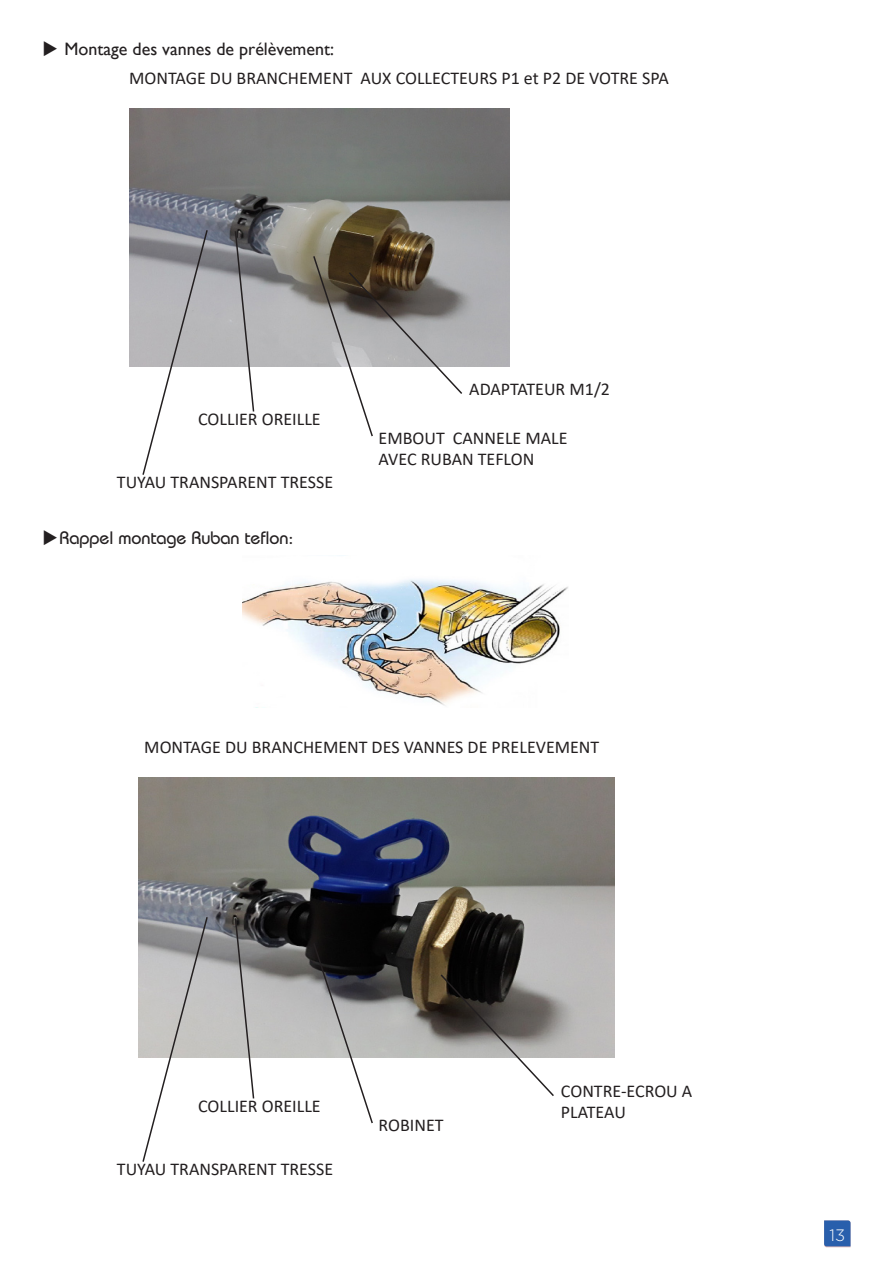
<style>
.page{position:relative;width:893px;height:1263px;background:#fff}
.page>*{position:absolute;margin:0;border:0;box-sizing:border-box;transform-origin:0 0}
.t1{font:18px/21.6px "Calibri";color:#231f20}
.t2{font:18px "Gill Sans";color:#231f20}
.t3{font:500 18px "Bauhaus Std";color:#231f20}
.t4{font:300 16.5px "Gotham";color:#fff}
</style>
<div class="page">
<img style="left:129px;top:109px;width:380px;height:258px">
<svg style="left:141px;top:228px;width:68px;height:247px"></svg>
<svg style="left:312px;top:254px;width:152px;height:183px"></svg>
<svg style="left:234px;top:230px;width:21px;height:182px"></svg>
<img style="left:139px;top:777px;width:476px;height:280px">
<svg style="left:141px;top:915px;width:68px;height:247px"></svg>
<svg style="left:439px;top:973px;width:116px;height:123px"></svg>
<svg style="left:312px;top:941px;width:62px;height:183px"></svg>
<svg style="left:234px;top:916px;width:21px;height:183px"></svg>
<svg style="left:824px;top:1220px;width:26px;height:27px"></svg>
<img style="left:243px;top:579px;width:325px;height:127px">
<p class="t2" style="left:65px;top:38px;width:271px">Montage des vannes de prélèvement:</p>
<p class="t1" style="left:129px;top:66px;width:541px">MONTAGE DU BRANCHEMENT AUX COLLECTEURS P1 et P2 DE VOTRE SPA</p>
<p class="t1" style="left:198px;top:408px;width:124px">COLLIER OREILLE</p>
<p class="t1" style="left:117px;top:471px;width:218px">TUYAU TRANSPARENT TRESSE</p>
<p class="t3" style="left:60px;top:527px;width:236px">Rappel montage Ruban teflon:</p>
<p class="t1" style="left:469px;top:377px;width:142px">ADAPTATEUR M1/2</p>
<p class="t1" style="left:379px;top:427px;width:190px">EMBOUT CANNELE MALE<br>AVEC RUBAN TEFLON</p>
<p class="t1" style="left:144px;top:736px;width:457px">MONTAGE DU BRANCHEMENT DES VANNES DE PRELEVEMENT</p>
<p class="t1" style="left:198px;top:1095px;width:124px">COLLIER OREILLE</p>
<p class="t1" style="left:117px;top:1158px;width:218px">TUYAU TRANSPARENT TRESSE</p>
<p class="t1" style="left:379px;top:1113px;width:67px">ROBINET</p>
<p class="t1" style="left:561px;top:1079px;width:133px">CONTRE-ECROU A</p>
<p class="t1" style="left:561px;top:1101px;width:66px">PLATEAU</p>
<p class="t4" style="left:829px;top:1225px;width:17px">13</p>
</div>
